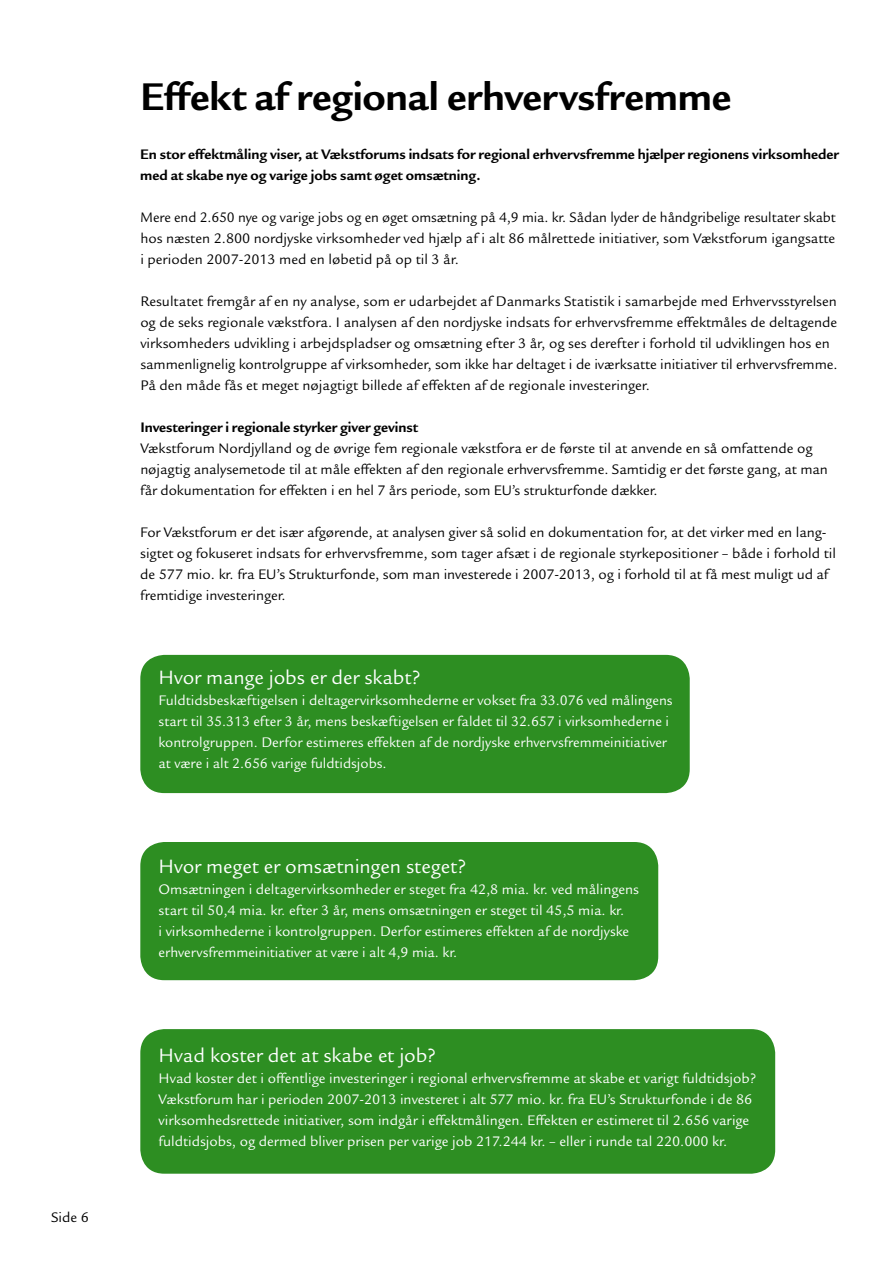
<style>
.page{position:relative;width:893px;height:1263px;background:#fff}
.page>*{position:absolute;margin:0;border:0;box-sizing:border-box;transform-origin:0 0}
.t1{font:700 42px "Legacy Sans ITC Std";letter-spacing:-.005em;color:#000}
.t2{font:21px "Legacy Sans ITC Std";color:#fff}
.t3{font:15px/21px "Legacy Sans ITC Std";color:#000}
.t4{font:15px/21px "Legacy Sans ITC Std";color:#fff}
.t5{font:700 15px/21px "Legacy Sans ITC Std";color:#000}
</style>
<div class="page">
<div style="left:140px;top:655px;width:550px;height:138px;background:#2d8e22;border-radius:24px"></div>
<div style="left:140px;top:842px;width:518px;height:138px;background:#2d8e22;border-radius:24px"></div>
<div style="left:140px;top:1029px;width:635px;height:145px;background:#2d8e22;border-radius:24px"></div>
<p class="t3" style="left:51px;top:1207px;width:39px">Side 6</p>
<h1 class="t1" style="left:140px;top:72px;width:592px">Effekt af regional erhvervsfremme</h1>
<p class="t5" style="left:140px;top:144px;width:700px">En stor effektmåling viser, at Vækstforums indsats for regional erhvervsfremme hjælper regionens virksomheder med at skabe nye og varige jobs samt øget omsætning.</p>
<p class="t3" style="left:140px;top:207px;width:697px;text-align:justify">Mere end 2.650 nye og varige jobs og en øget omsætning på 4,9 mia. kr. Sådan lyder de håndgribelige resultater skabt hos næsten 2.800 nordjyske virksomheder ved hjælp af i alt 86 målrettede initiativer, som Vækstforum igangsatte i perioden 2007-2013 med en løbetid på op til 3 år.</p>
<p class="t3" style="left:140px;top:291px;width:699px">Resultatet fremgår af en ny analyse, som er udarbejdet af Danmarks Statistik i samarbejde med Erhvervsstyrelsen og de seks regionale vækstfora. I analysen af den nordjyske indsats for erhvervsfremme effektmåles de deltagende virksomheders udvikling i arbejdspladser og omsætning efter 3 år, og ses derefter i forhold til udviklingen hos en sammenlignelig kontrolgruppe af virksomheder, som ikke har deltaget i de iværksatte initiativer til erhvervsfremme.<br>På den måde fås et meget nøjagtigt billede af effekten af de regionale investeringer.</p>
<p class="t5" style="left:140px;top:417px;width:279px">Investeringer i regionale styrker giver gevinst</p>
<p class="t3" style="left:140px;top:438px;width:689px">Vækstforum Nordjylland og de øvrige fem regionale vækstfora er de første til at anvende en så omfattende og nøjagtig analysemetode til at måle effekten af den regionale erhvervsfremme. Samtidig er det første gang, at man får dokumentation for effekten i en hel 7 års periode, som EU’s strukturfonde dækker.</p>
<p class="t3" style="left:140px;top:522px;width:697px">For Vækstforum er det især afgørende, at analysen giver så solid en dokumentation for, at det virker med en lang&shy;sigtet og fokuseret indsats for erhvervsfremme, som tager afsæt i de regionale styrkepositioner – både i forhold til de 577 mio. kr. fra EU’s Strukturfonde, som man investerede i 2007-2013, og i forhold til at få mest muligt ud af fremtidige investeringer.</p>
<h2 class="t2" style="left:159px;top:666px;width:264px">Hvor mange jobs er der skabt?</h2>
<p class="t4" style="left:159px;top:690px;width:515px">Fuldtidsbeskæftigelsen i deltagervirksomhederne er vokset fra 33.076 ved målingens start til 35.313 efter 3 år, mens beskæftigelsen er faldet til 32.657 i virksomhederne i kontrolgruppen. Derfor estimeres effekten af de nordjyske erhvervsfremmeinitiativer at være i alt 2.656 varige fuldtidsjobs.</p>
<h2 class="t2" style="left:159px;top:855px;width:309px">Hvor meget er omsætningen steget?</h2>
<p class="t4" style="left:159px;top:879px;width:482px">Omsætningen i deltagervirksomheder er steget fra 42,8 mia. kr. ved målingens start til 50,4 mia. kr. efter 3 år, mens omsætningen er steget til 45,5 mia. kr.<br>i virksomhederne i kontrolgruppen. Derfor estimeres effekten af de nordjyske erhvervsfremmeinitiativer at være i alt 4,9 mia. kr.</p>
<h2 class="t2" style="left:159px;top:1044px;width:279px">Hvad koster det at skabe et job?</h2>
<p class="t4" style="left:159px;top:1068px;width:599px">Hvad koster det i offentlige investeringer i regional erhvervsfremme at skabe et varigt fuldtidsjob?<br>Vækstforum har i perioden 2007-2013 investeret i alt 577 mio. kr. fra EU’s Strukturfonde i de 86 virksomhedsrettede initiativer, som indgår i effektmålingen. Effekten er estimeret til 2.656 varige fuldtidsjobs, og dermed bliver prisen per varige job 217.244 kr. – eller i runde tal 220.000 kr.</p>
</div>
